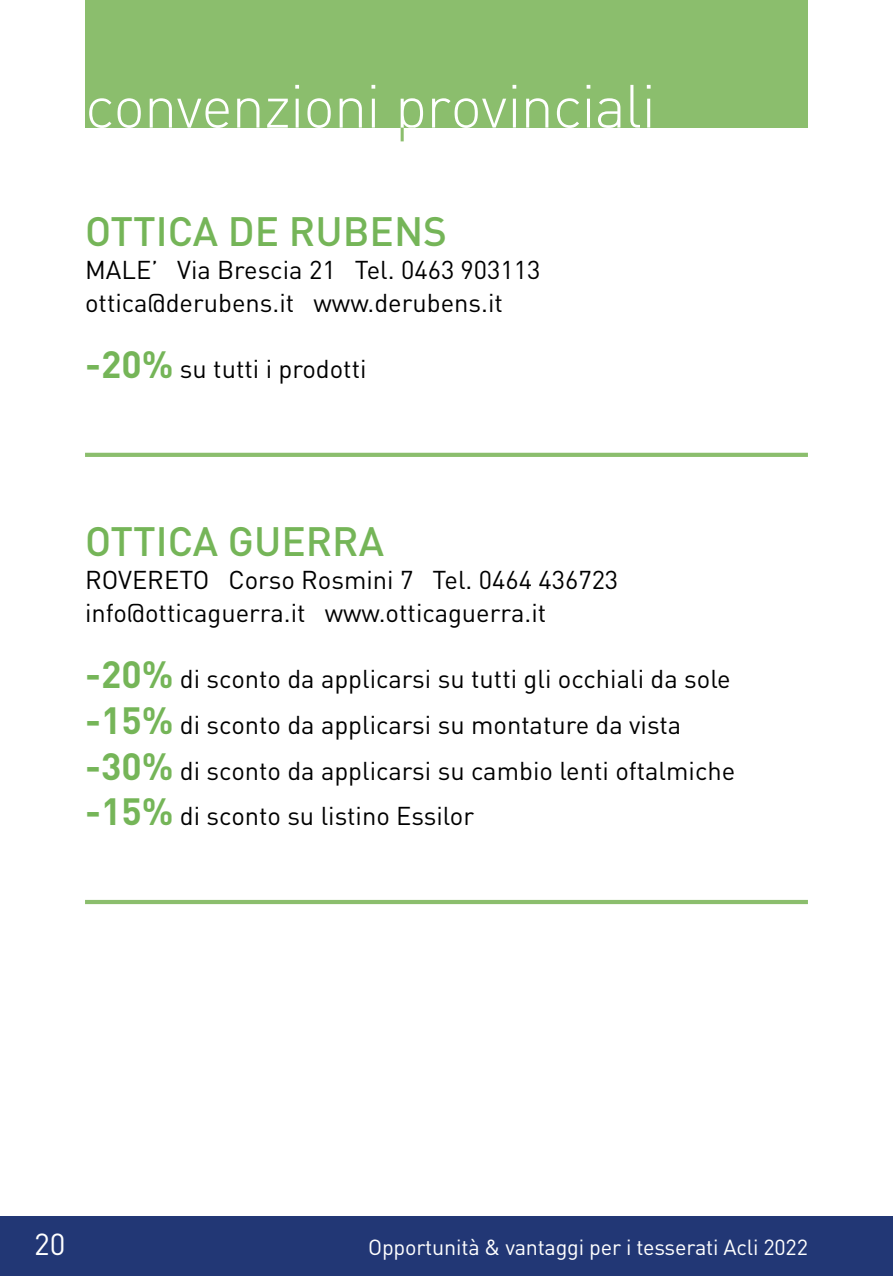
<style>
.page{position:relative;width:893px;height:1276px;background:#fff}
.page>*{position:absolute;margin:0;border:0;box-sizing:border-box;transform-origin:0 0}
.t1{font:300 60px "DIN";letter-spacing:-.02em;color:#fff}
.t2{font:500 40.5px "DIN";color:#75b558}
.t3{font:30px "DIN";color:#fff}
.t4{font:25.5px/45.9px "DIN";color:#000}
.t5{font:21.6px "DIN";letter-spacing:-.01em;color:#fff}
.s1{font-weight:700;font-size:37.5px;color:#75b558}
</style>
<div class="page">
<div style="left:0;top:1216px;width:893px;height:60px;background:#223775"></div>
<hr style="left:85px;top:453px;width:723px;height:4px;background:#8bbe6d">
<hr style="left:85px;top:900px;width:723px;height:4px;background:#8bbe6d">
<div style="left:85px;top:0;width:723px;height:128px;background:#8bbe6d"></div>
<svg style="left:401px;top:128px;width:3px;height:13px"></svg>
<h1 class="t1" style="left:85px;top:69px;width:572px">convenzioni provinciali</h1>
<h2 class="t2" style="left:85px;top:206px;width:364px">OTTICA DE RUBENS</h2>
<p class="t4" style="left:85px;top:253px;width:457px;line-height:33px">MALE’ Via Brescia 21 Tel. 0463 903113 ottica@derubens.it www.derubens.it</p>
<p class="t4" style="left:85px;top:345px;width:283px"><span class="s1">-20%</span> su tutti i prodotti</p>
<h2 class="t2" style="left:85px;top:515px;width:301px">OTTICA GUERRA</h2>
<p class="t4" style="left:85px;top:563px;width:535px;line-height:33px">ROVERETO Corso Rosmini 7 Tel. 0464 436723 info@otticaguerra.it www.otticaguerra.it</p>
<p class="t4" style="left:85px;top:655px;width:652px"><span class="s1">-20%</span> di sconto da applicarsi su tutti gli occhiali da sole <span class="s1">-15%</span> di sconto da applicarsi su montature da vista <span class="s1">-30%</span> di sconto da applicarsi su cambio lenti oftalmiche <span class="s1">-15%</span> di sconto su listino Essilor</p>
<p class="t3" style="left:34px;top:1225px;width:33px">20</p>
<p class="t5" style="left:368px;top:1233px;width:441px">Opportunità &amp; vantaggi per i tesserati Acli 2022</p>
</div>
